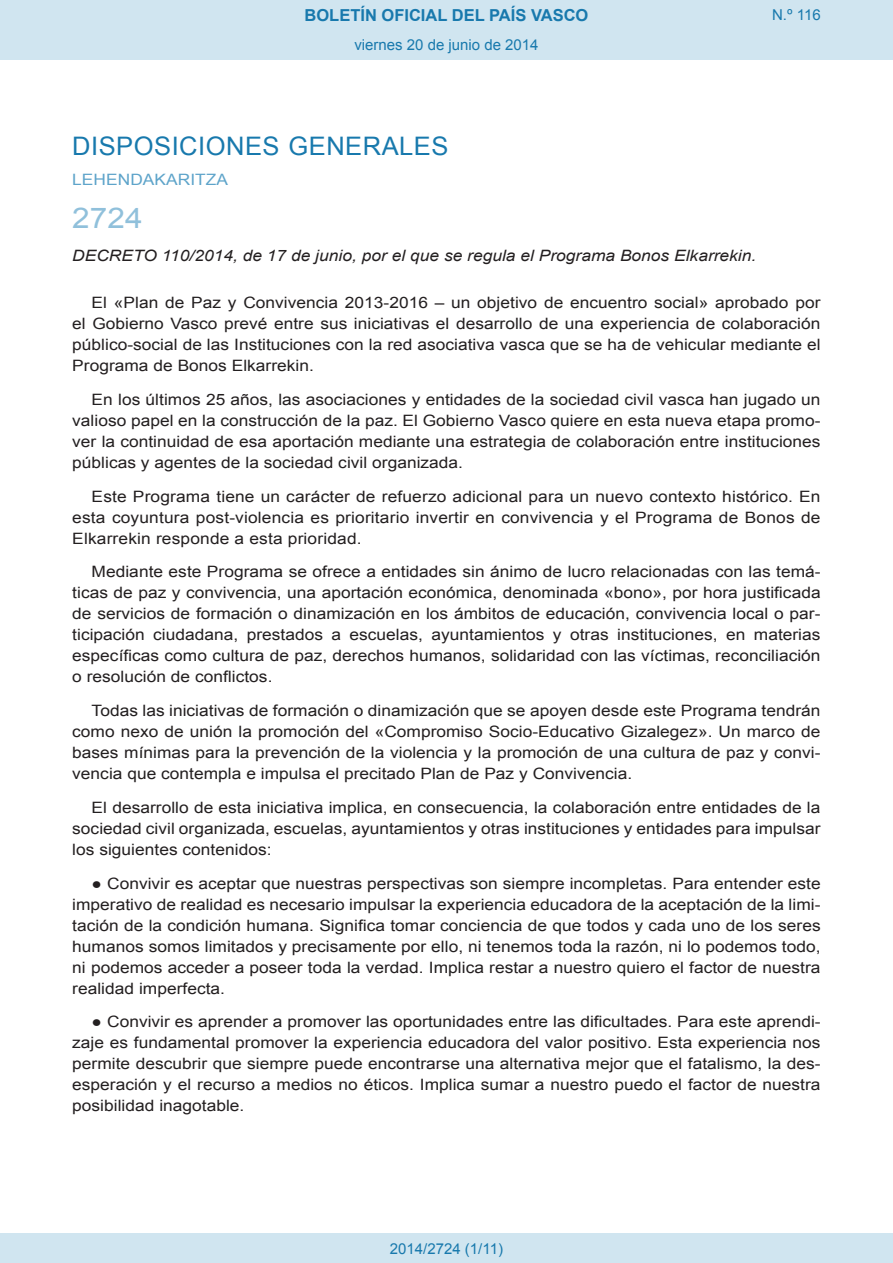
<style>
.page{position:relative;width:893px;height:1263px;background:#fff}
.page>*{position:absolute;margin:0;border:0;box-sizing:border-box;transform-origin:0 0}
.BOPVOrden{font:28.5px "Arial";color:#90c0db;scale:1.11 1}
.BOPVSeccion{font:25.5px "Arial";letter-spacing:.02em;color:#1879ad}
.t1{font:700 16.5px "Arial";color:#1879ad}
.BOPVDetalle{font:15.6px/21px "Arial";color:#231f20;text-align:justify;scale:1.11 1}
.BOPVTitulo{font:italic 15.6px "Arial";color:#231f20;scale:1.11 1}
.BOPVOrganismo{font:15.6px "Arial";letter-spacing:.005em;color:#5ea4ca;scale:1.11 1}
.Paginacion_Centro{font:15px "Arial";color:#1879ad}
</style>
<div class="page">
<div style="left:0;top:0;width:893px;height:60px;background:#d0e5f0"></div>
<div style="left:0;top:1233px;width:893px;height:30px;background:#d0e5f0"></div>
<p class="t1" style="left:305px;top:4px;width:285px">BOLETÍN OFICIAL DEL PAÍS VASCO</p>
<p class="Paginacion_Centro" style="left:354px;top:35px;width:186px">viernes 20 de junio de 2014</p>
<p class="Paginacion_Centro" style="left:772px;top:5px;width:50px">N.º 116</p>
<p class="BOPVSeccion" style="left:72px;top:129px;width:378px">DISPOSICIONES GENERALES</p>
<p class="BOPVOrganismo" style="left:72px;top:169px;width:142px">LEHENDAKARITZA</p>
<p class="BOPVOrden" style="left:72px;top:199px;width:65px">2724</p>
<p class="BOPVTitulo" style="left:72px;top:246px;width:618px">DECRETO 110/2014, de 17 de junio, por el que se regula el Programa Bonos Elkarrekin.</p>
<p class="BOPVDetalle" style="left:72px;top:292px;width:676px;text-indent:19px">El «Plan de Paz y Convivencia 2013-2016 – un objetivo de encuentro social» aprobado por el Gobierno Vasco prevé entre sus iniciativas el desarrollo de una experiencia de colaboración público-social de las Instituciones con la red asociativa vasca que se ha de vehicular mediante el Programa de Bonos Elkarrekin.</p>
<p class="BOPVDetalle" style="left:72px;top:389px;width:676px;text-indent:19px">En los últimos 25 años, las asociaciones y entidades de la sociedad civil vasca han jugado un valioso papel en la construcción de la paz. El Gobierno Vasco quiere en esta nueva etapa promo&shy;ver la continuidad de esa aportación mediante una estrategia de colaboración entre instituciones públicas y agentes de la sociedad civil organizada.</p>
<p class="BOPVDetalle" style="left:72px;top:486px;width:676px;text-indent:19px">Este Programa tiene un carácter de refuerzo adicional para un nuevo contexto histórico. En esta coyuntura post-violencia es prioritario invertir en convivencia y el Programa de Bonos de Elkarrekin responde a esta prioridad.</p>
<p class="BOPVDetalle" style="left:72px;top:561px;width:676px;text-indent:19px">Mediante este Programa se ofrece a entidades sin ánimo de lucro relacionadas con las temá&shy;ticas de paz y convivencia, una aportación económica, denominada «bono», por hora justificada de servicios de formación o dinamización en los ámbitos de educación, convivencia local o par&shy;ticipación ciudadana, prestados a escuelas, ayuntamientos y otras instituciones, en materias específicas como cultura de paz, derechos humanos, solidaridad con las víctimas, reconciliación o resolución de conflictos.</p>
<p class="BOPVDetalle" style="left:72px;top:700px;width:676px;text-indent:19px">Todas las iniciativas de formación o dinamización que se apoyen desde este Programa tendrán como nexo de unión la promoción del «Compromiso Socio-Educativo Gizalegez». Un marco de bases mínimas para la prevención de la violencia y la promoción de una cultura de paz y convi&shy;vencia que contempla e impulsa el precitado Plan de Paz y Convivencia.</p>
<p class="BOPVDetalle" style="left:72px;top:797px;width:676px;text-indent:19px">El desarrollo de esta iniciativa implica, en consecuencia, la colaboración entre entidades de la sociedad civil organizada, escuelas, ayuntamientos y otras instituciones y entidades para impulsar los siguientes contenidos:</p>
<p class="BOPVDetalle" style="left:72px;top:873px;width:676px;text-indent:19px">● Convivir es aceptar que nuestras perspectivas son siempre incompletas. Para entender este imperativo de realidad es necesario impulsar la experiencia educadora de la aceptación de la limi&shy;tación de la condición humana. Significa tomar conciencia de que todos y cada uno de los seres humanos somos limitados y precisamente por ello, ni tenemos toda la razón, ni lo podemos todo, ni podemos acceder a poseer toda la verdad. Implica restar a nuestro quiero el factor de nuestra realidad imperfecta.</p>
<p class="BOPVDetalle" style="left:72px;top:1011px;width:676px;text-indent:19px">● Convivir es aprender a promover las oportunidades entre las dificultades. Para este aprendi&shy;zaje es fundamental promover la experiencia educadora del valor positivo. Esta experiencia nos permite descubrir que siempre puede encontrarse una alternativa mejor que el fatalismo, la des&shy;esperación y el recurso a medios no éticos. Implica sumar a nuestro puedo el factor de nuestra posibilidad inagotable.</p>
<p class="Paginacion_Centro" style="left:390px;top:1238px;width:115px">2014/2724 (1/11)</p>
</div>
